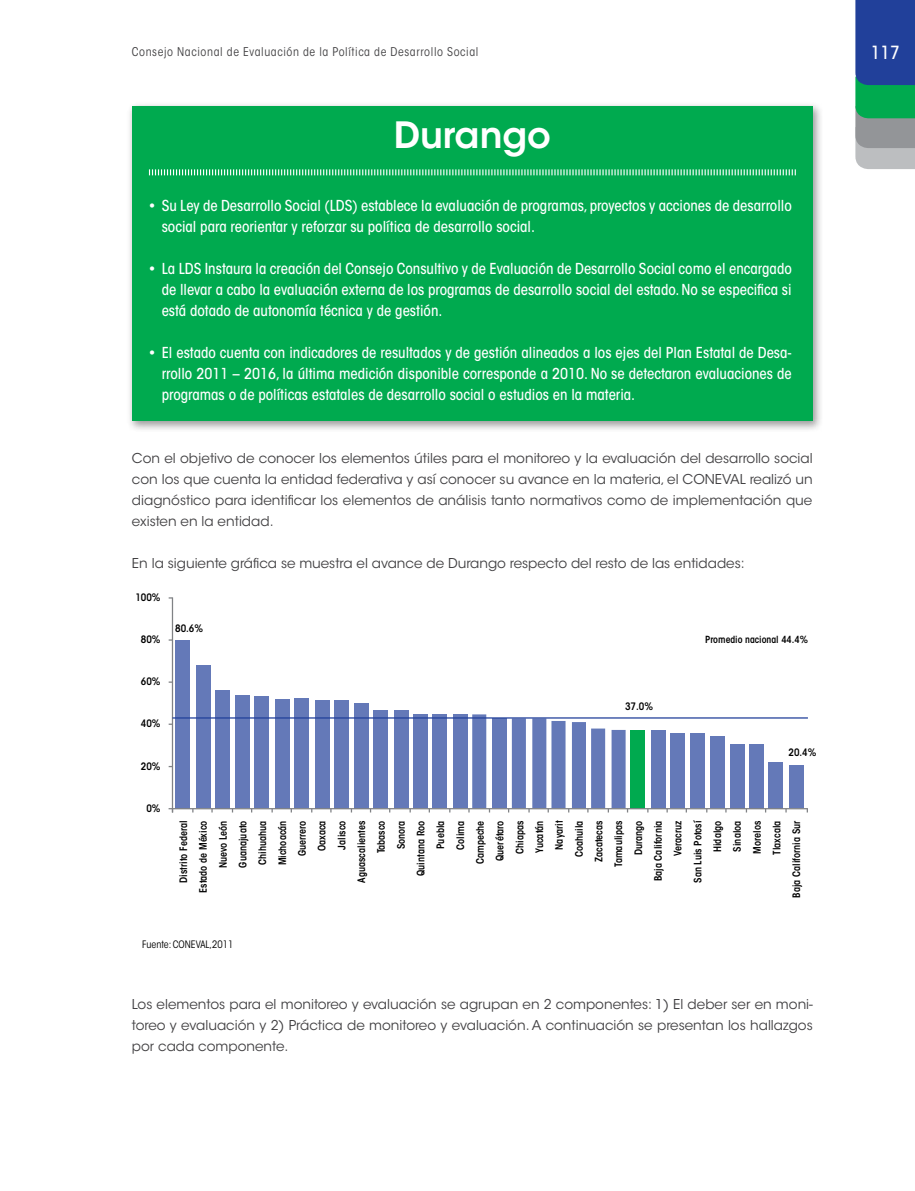
<style>
.page{position:relative;width:915px;height:1191px;background:#fff}
.page>*{position:absolute;margin:0;border:0;box-sizing:border-box;transform-origin:0 0}
.t1{font:600 36px "ITC Avant Garde Std";color:#fff}
.t2{font:500 condensed 18px "ITC Avant Garde Std";color:#fff}
.t3{font:500 condensed 15px/21px "ITC Avant Garde Std";color:#fff;text-align:justify}
.t4{font:13.5px/21px "ITC Avant Garde Std";color:#414042;text-align:justify}
.t5{font:condensed 12px "ITC Avant Garde Std";letter-spacing:.05em;color:#414042}
.t6{font:600 condensed 10.2px/19.8px "ITC Avant Garde Std";color:#000;text-align:right}
.t7{font:condensed 10.2px "ITC Avant Garde Std";color:#000}
.t8{font:600 condensed 9.75px "ITC Avant Garde Std";color:#000}
</style>
<div class="page">
<svg style="left:855px;top:0;width:59px;height:169px;background:#437590"></svg>
<div style="left:127px;top:101px;width:696px;height:331px;background:#000;opacity:.4"></div>
<div style="left:132px;top:106px;width:680px;height:315px;background:#00aa4f"></div>
<svg style="left:148px;top:169px;width:648px;height:7px"></svg>
<div style="left:176px;top:640px;width:14px;height:168px;background:#6479b8"></div>
<div style="left:196px;top:665px;width:14px;height:143px;background:#6479b8"></div>
<div style="left:215px;top:690px;width:14px;height:118px;background:#6479b8"></div>
<div style="left:236px;top:695px;width:14px;height:113px;background:#6479b8"></div>
<div style="left:255px;top:696px;width:14px;height:112px;background:#6479b8"></div>
<div style="left:275px;top:699px;width:14px;height:109px;background:#6479b8"></div>
<div style="left:294px;top:699px;width:14px;height:109px;background:#6479b8"></div>
<div style="left:315px;top:700px;width:14px;height:108px;background:#6479b8"></div>
<div style="left:334px;top:700px;width:14px;height:108px;background:#6479b8"></div>
<div style="left:354px;top:703px;width:14px;height:105px;background:#6479b8"></div>
<div style="left:373px;top:710px;width:15px;height:98px;background:#6479b8"></div>
<div style="left:394px;top:710px;width:14px;height:98px;background:#6479b8"></div>
<div style="left:432px;top:714px;width:14px;height:94px;background:#6479b8"></div>
<div style="left:453px;top:714px;width:14px;height:94px;background:#6479b8"></div>
<div style="left:472px;top:714px;width:14px;height:94px;background:#6479b8"></div>
<div style="left:492px;top:718px;width:14px;height:90px;background:#6479b8"></div>
<div style="left:551px;top:721px;width:14px;height:87px;background:#6479b8"></div>
<div style="left:571px;top:722px;width:14px;height:86px;background:#6479b8"></div>
<div style="left:591px;top:728px;width:14px;height:80px;background:#6479b8"></div>
<div style="left:611px;top:730px;width:14px;height:78px;background:#6479b8"></div>
<div style="left:630px;top:730px;width:14px;height:78px;background:#00aa4f"></div>
<div style="left:651px;top:730px;width:14px;height:78px;background:#6479b8"></div>
<div style="left:670px;top:733px;width:14px;height:75px;background:#6479b8"></div>
<div style="left:749px;top:744px;width:14px;height:64px;background:#6479b8"></div>
<div style="left:768px;top:762px;width:14px;height:46px;background:#6479b8"></div>
<div style="left:788px;top:765px;width:14px;height:43px;background:#6479b8"></div>
<div style="left:690px;top:733px;width:14px;height:75px;background:#6479b8"></div>
<div style="left:709px;top:736px;width:14px;height:72px;background:#6479b8"></div>
<div style="left:730px;top:744px;width:14px;height:64px;background:#6479b8"></div>
<div style="left:532px;top:718px;width:14px;height:90px;background:#6479b8"></div>
<div style="left:511px;top:718px;width:14px;height:90px;background:#6479b8"></div>
<div style="left:413px;top:714px;width:14px;height:94px;background:#6479b8"></div>
<hr style="left:168px;top:808px;width:639px;height:1px;background:#808285">
<hr style="left:172px;top:597px;width:1px;height:215px;background:#808285">
<hr style="left:172px;top:717px;width:635px;height:1px;background:#21409a">
<p class="t5" style="left:132px;top:45px;width:348px">Consejo Nacional de Evaluación de la Política de Desarrollo Social</p>
<p class="t2" style="left:870px;top:41px;width:30px">117</p>
<h1 class="t1" style="left:393px;top:112px;width:159px">Durango</h1>
<p class="t3" style="left:162px;top:195px;width:631px;text-indent:-13px">• Su Ley de Desarrollo Social (LDS) establece la evaluación de programas, proyectos y acciones de desarrollo social para reorientar y reforzar su política de desarrollo social.</p>
<p class="t3" style="left:162px;top:258px;width:631px;text-indent:-13px">• La LDS Instaura la creación del Consejo Consultivo y de Evaluación de Desarrollo Social como el encargado de llevar a cabo la evaluación externa de los programas de desarrollo social del estado. No se especifica si está dotado de autonomía técnica y de gestión.</p>
<p class="t3" style="left:162px;top:342px;width:631px;text-indent:-13px">• El estado cuenta con indicadores de resultados y de gestión alineados a los ejes del Plan Estatal de Desa&shy;rrollo 2011 – 2016, la última medición disponible corresponde a 2010. No se detectaron evaluaciones de programas o de políticas estatales de desarrollo social o estudios en la materia.</p>
<p class="t4" style="left:132px;top:448px;width:682px">Con el objetivo de conocer los elementos útiles para el monitoreo y la evaluación del desarrollo social con los que cuenta la entidad federativa y así conocer su avance en la materia, el CONEVAL realizó un diagnóstico para identificar los elementos de análisis tanto normativos como de implementación que existen en la entidad.</p>
<p class="t4" style="left:132px;top:553px;width:614px">En la siguiente gráfica se muestra el avance de Durango respecto del resto de las entidades:</p>
<p class="t6" style="left:135px;top:587px;width:27px">100%</p>
<p class="t6" style="left:141px;top:629px;width:21px">80%</p>
<p class="t6" style="left:141px;top:671px;width:21px">60%</p>
<p class="t6" style="left:141px;top:714px;width:21px">40%</p>
<p class="t6" style="left:141px;top:756px;width:21px">20%</p>
<p class="t6" style="left:146px;top:798px;width:16px">0%</p>
<p class="t6" style="left:175px;top:618px;width:29px">80.6%</p>
<p class="t6" style="left:625px;top:696px;width:29px">37.0%</p>
<p class="t6" style="left:698px;top:626px;width:110px">Promedio Nacional 44.4%</p>
<p class="t8" style="left:705px;top:633px;width:104px">Promedio nacional 44.4%</p>
<p class="t6" style="left:788px;top:742px;width:29px">20.4%</p>
<p class="t6" style="left:173px;top:897px;width:79px;rotate:-90deg">Distrito Federal<br>Estado de México<br>Nuevo León<br>Guanajuato<br>Chihuahua<br>Michoacán<br>Guerrero<br>Oaxaca<br>Jalisco<br>Aguascalientes<br>Tabasco<br>Sonora<br>Quintana Roo<br>Puebla<br>Colima<br>Campeche<br>Querétaro<br>Chiapas<br>Yucatán<br>Nayarit<br>Coahuila<br>Zacatecas<br>Tamaulipas<br>Durango<br>Baja California<br>Veracruz<br>San Luis Potosí<br>Hidalgo<br>Sinaloa<br>Morelos<br>Tlaxcala<br>Baja California Sur</p>
<p class="t7" style="left:142px;top:938px;width:93px">Fuente: CONEVAL,2011</p>
<p class="t4" style="left:132px;top:994px;width:682px">Los elementos para el monitoreo y evaluación se agrupan en 2 componentes: 1) El deber ser en moni&shy;toreo y evaluación y 2) Práctica de monitoreo y evaluación. A continuación se presentan los hallazgos por cada componente.</p>
</div>
